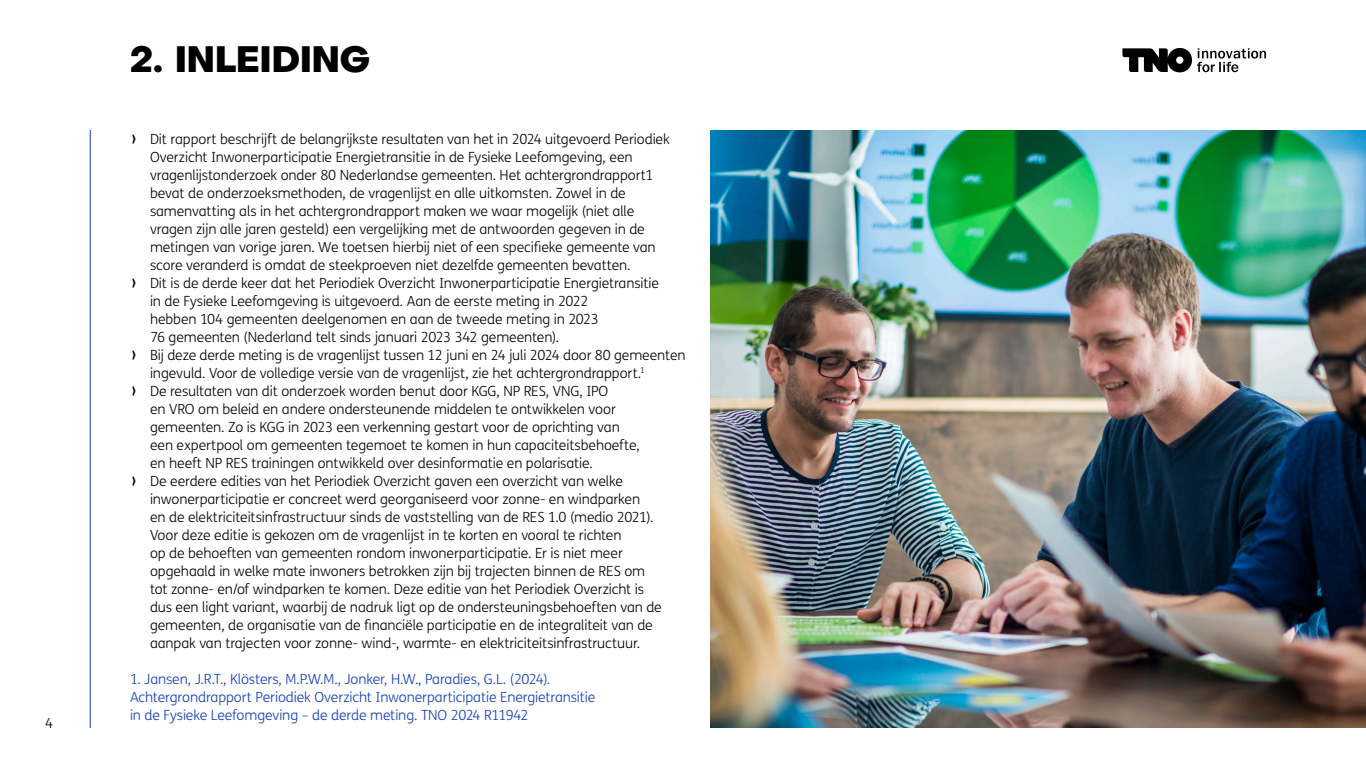
<style>
.page{position:relative;width:1366px;height:768px;background:#fff}
.page>*{position:absolute;margin:0;border:0;box-sizing:border-box;transform-origin:0 0}
.t1{font:800 36px "Object Sans";letter-spacing:.005em;color:#000}
.t2{font:300 14px/18px "FS Me";letter-spacing:-.01em;color:#000}
.Tabel{font:300 14px/18px "FS Me";letter-spacing:-.01em;color:#123eb7}
</style>
<div class="page">
<hr style="left:90px;top:130px;width:1px;height:598px;background:#123eb7">
<svg style="left:1122px;top:48px;width:144px;height:24px"></svg>
<img style="left:710px;top:130px;width:656px;height:598px">
<p class="t2" style="left:45px;top:714px;width:10px">4</p>
<p class="t1" style="left:130px;top:37px;width:242px">2. INLEIDING</p>
<p class="t2" style="left:150px;top:130px;width:521px">Dit rapport beschrijft de belangrijkste resultaten van het in 2024 uitgevoerd Periodiek Overzicht Inwonerparticipatie Energietransitie in de Fysieke Leefomgeving, een vragenlijstonderzoek onder 80 Nederlandse gemeenten. Het achtergrondrapport1 bevat de onderzoeksmethoden, de vragenlijst en alle uitkomsten. Zowel in de samenvatting als in het achtergrondrapport maken we waar mogelijk (niet alle vragen zijn alle jaren gesteld) een vergelijking met de antwoorden gegeven in de metingen van vorige jaren. We toetsen hierbij niet of een specifieke gemeente van score veranderd is omdat de steekproeven niet dezelfde gemeenten bevatten.</p>
<p class="t2" style="left:150px;top:274px;width:510px">Dit is de derde keer dat het Periodiek Overzicht Inwonerparticipatie Energietransitie in de Fysieke Leefomgeving is uitgevoerd. Aan de eerste meting in 2022<br>hebben 104 gemeenten deelgenomen en aan de tweede meting in 2023<br>76 gemeenten (Nederland telt sinds januari 2023 342 gemeenten).</p>
<p class="t2" style="left:150px;top:346px;width:537px">Bij deze derde meting is de vragenlijst tussen 12 juni en 24 juli 2024 door 80 gemeenten ingevuld. Voor de volledige versie van de vragenlijst, zie het achtergrondrapport.<sup>1</sup></p>
<p class="t2" style="left:150px;top:382px;width:491px">De resultaten van dit onderzoek worden benut door KGG, NP RES, VNG, IPO<br>en VRO om beleid en andere ondersteunende middelen te ontwikkelen voor gemeenten. Zo is KGG in 2023 een verkenning gestart voor de oprichting van een expertpool om gemeenten tegemoet te komen in hun capaciteitsbehoefte, en heeft NP RES trainingen ontwikkeld over desinformatie en polarisatie.</p>
<p class="t2" style="left:150px;top:472px;width:513px">De eerdere edities van het Periodiek Overzicht gaven een overzicht van welke inwonerparticipatie er concreet werd georganiseerd voor zonne- en windparken<br>en de elektriciteitsinfrastructuur sinds de vaststelling van de RES 1.0 (medio 2021).<br>Voor deze editie is gekozen om de vragenlijst in te korten en vooral te richten<br>op de behoeften van gemeenten rondom inwonerparticipatie. Er is niet meer opgehaald in welke mate inwoners betrokken zijn bij trajecten binnen de RES om tot zonne- en/of windparken te komen. Deze editie van het Periodiek Overzicht is dus een light variant, waarbij de nadruk ligt op de ondersteuningsbehoeften van de gemeenten, de organisatie van de financiële participatie en de integraliteit van de aanpak van trajecten voor zonne- wind-, warmte- en elektriciteitsinfrastructuur.</p>
<p class="Tabel" style="left:130px;top:670px;width:467px">1. Jansen, J.R.T., Klösters, M.P.W.M., Jonker, H.W., Paradies, G.L. (2024).<br>Achtergrondrapport Periodiek Overzicht Inwonerparticipatie Energietransitie in de Fysieke Leefomgeving – de derde meting. TNO 2024 R11942</p>
</div>
